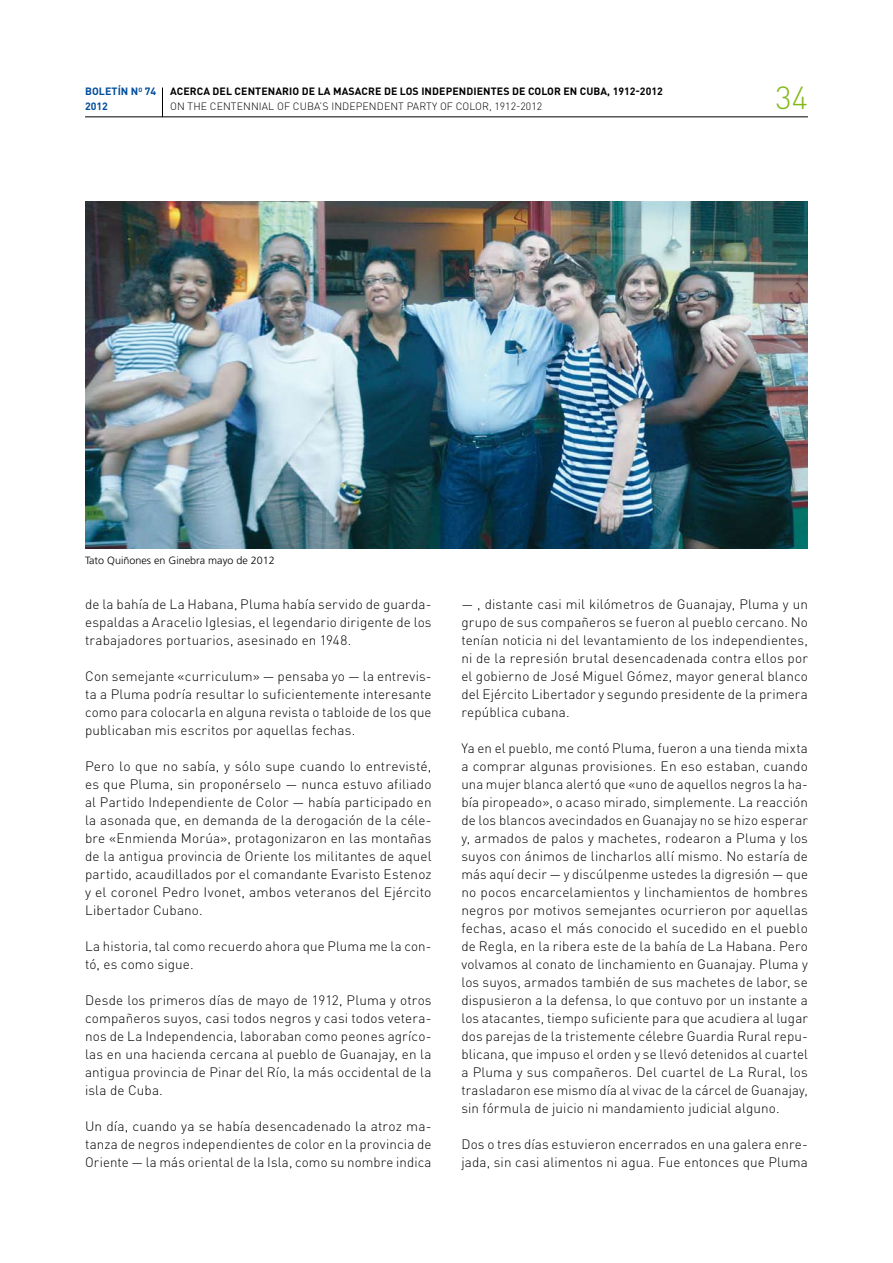
<style>
.page{position:relative;width:893px;height:1263px;background:#fff}
.page>*{position:absolute;margin:0;border:0;box-sizing:border-box;transform-origin:0 0}
.t1{font:300 31.5px "DIN Pro";color:#84b819}
.t2{font:300 13.5px/18px "DIN Pro";letter-spacing:.01em;color:#000;text-align:justify}
.t3{font:700 10.5px "DIN Pro";letter-spacing:.01em;color:#000}
.t4{font:300 10.5px "DIN Pro";letter-spacing:.01em;color:#000}
.t5{font:300 10.5px "Frutiger";color:#000}
.t6{font:700 10.5px "DIN Pro";letter-spacing:.01em;color:#004d9b}
</style>
<div class="page">
<hr style="left:85px;top:116px;width:723px;height:1px;background:#000">
<svg style="left:162px;top:88px;width:1px;height:28px"></svg>
<img style="left:85px;top:201px;width:723px;height:348px">
<p class="t6" style="left:85px;top:83px;width:73px">BOLETÍN N<sup>O</sup> 74</p>
<p class="t3" style="left:170px;top:83px;width:79px">ACERCA DEL CENTENA</p>
<p class="t3" style="left:282px;top:83px;width:202px">RIO DE LA MASACRE DE LOS INDEPENDIENTE</p>
<p class="t3" style="left:503px;top:83px;width:32px">S DE COLO</p>
<p class="t3" style="left:554px;top:83px;width:110px">R EN CUBA, 1912-2012</p>
<p class="t6" style="left:85px;top:98px;width:24px">2012</p>
<p class="t4" style="left:170px;top:98px;width:374px">On the centennial of Cuba’s I ndependent Party of Color, 1912-2012</p>
<h1 class="t1" style="left:775px;top:73px;width:34px">34</h1>
<p class="t5" style="left:85px;top:554px;width:191px">Tato Quiñones en Ginebra mayo de 2012</p>
<p class="t2" style="left:85px;top:594px;width:348px">de la bahía de La Habana, Pluma había servido de guarda&shy;espaldas a Aracelio I glesias, el legendario dirigente de los trabajadores portuarios, asesinado en 1948.</p>
<p class="t2" style="left:85px;top:666px;width:348px">Con semejante «curriculum» — pensaba yo — la entrevis&shy;ta a Pluma podría resultar lo suficientemente interesante como para colocarla en alguna revista o tabloide de los que publicaban mis escritos por aquellas fechas.</p>
<p class="t2" style="left:85px;top:756px;width:348px">Pero lo que no sabía, y sólo supe cuando lo entrevisté, es que Pluma, sin proponérselo — nunca estuvo afiliado al Partido I ndependiente de Color — había participado en la asonada que, en demanda de la derogación de la céle&shy;bre «Enmienda Morúa», protagonizaron en las montañas de la antigua provincia de Oriente los militantes de aquel partido, acaudillados por el comandante Evaristo Estenoz y el coronel Pedro Ivonet, ambos veteranos del Ejército Libertador Cubano.</p>
<p class="t2" style="left:85px;top:936px;width:348px">La historia, tal como recuerdo ahora que Pluma me la con&shy;tó, es como sigue.</p>
<p class="t2" style="left:85px;top:990px;width:348px">Desde los primeros días de mayo de 1912, Pluma y otros compañeros suyos, casi todos negros y casi todos vetera&shy;nos de La I ndependencia, laboraban como peones agríco&shy;las en una hacienda cercana al pueblo de Guanajay, en la antigua provincia de Pinar del Río, la más occidental de la isla de Cuba.</p>
<p class="t2" style="left:85px;top:1116px;width:348px">U n día, cuando ya se había desencadenado la atroz ma&shy;tanza de negros independientes de color en la provincia de Oriente — la más oriental de la Isla, como su nombre indica</p>
<p class="t2" style="left:461px;top:594px;width:348px">— , distante casi mil kilómetros de Guanajay, Pluma y un grupo de sus compañeros se fueron al pueblo cercano. No tenían noticia ni del levantamiento de los independientes, ni de la represión brutal desencadenada contra ellos por el gobierno de José M iguel Gómez, mayor general blanco del Ejército Libertador y segundo presidente de la primera república cubana.</p>
<p class="t2" style="left:461px;top:738px;width:348px">Ya en el pueblo, me contó Pluma, fueron a una tienda mixta a comprar algunas provisiones. En eso estaban, cuando una mujer blanca alertó que «uno de aquellos negros la ha&shy;bía piropeado», o acaso mirado, simplemente. La reacción de los blancos avecindados en Guanajay no se hizo esperar y, armados de palos y machetes, rodearon a Pluma y los suyos con ánimos de lincharlos allí mismo. N o estaría de más aquí decir — y discúlpenme ustedes la digresión — que no pocos encarcelamientos y linchamientos de hombres negros por motivos semejantes ocurrieron por aquellas fechas, acaso el más conocido el sucedido en el pueblo de Regla, en la ribera este de la bahía de La Habana. Pero volvamos al conato de linchamiento en Guanajay. Pluma y los suyos, armados también de sus machetes de labor, se dispusieron a la defensa, lo que contuvo por un instante a los atacantes, tiempo suficiente para que acudiera al lugar dos parejas de la tristemente célebre Guardia Rural repu&shy;blicana, que impuso el orden y se llevó detenidos al cuartel a Pluma y sus compañeros. Del cuartel de La Rural, los trasladaron ese mismo día al vivac de la cárcel de Guanajay, sin fórmula de juicio ni mandamiento judicial alguno.</p>
<p class="t2" style="left:461px;top:1134px;width:348px">Dos o tres días estuvieron encerrados en una galera enre&shy;jada, sin casi alimentos ni agua. Fue entonces que Pluma</p>
</div>
